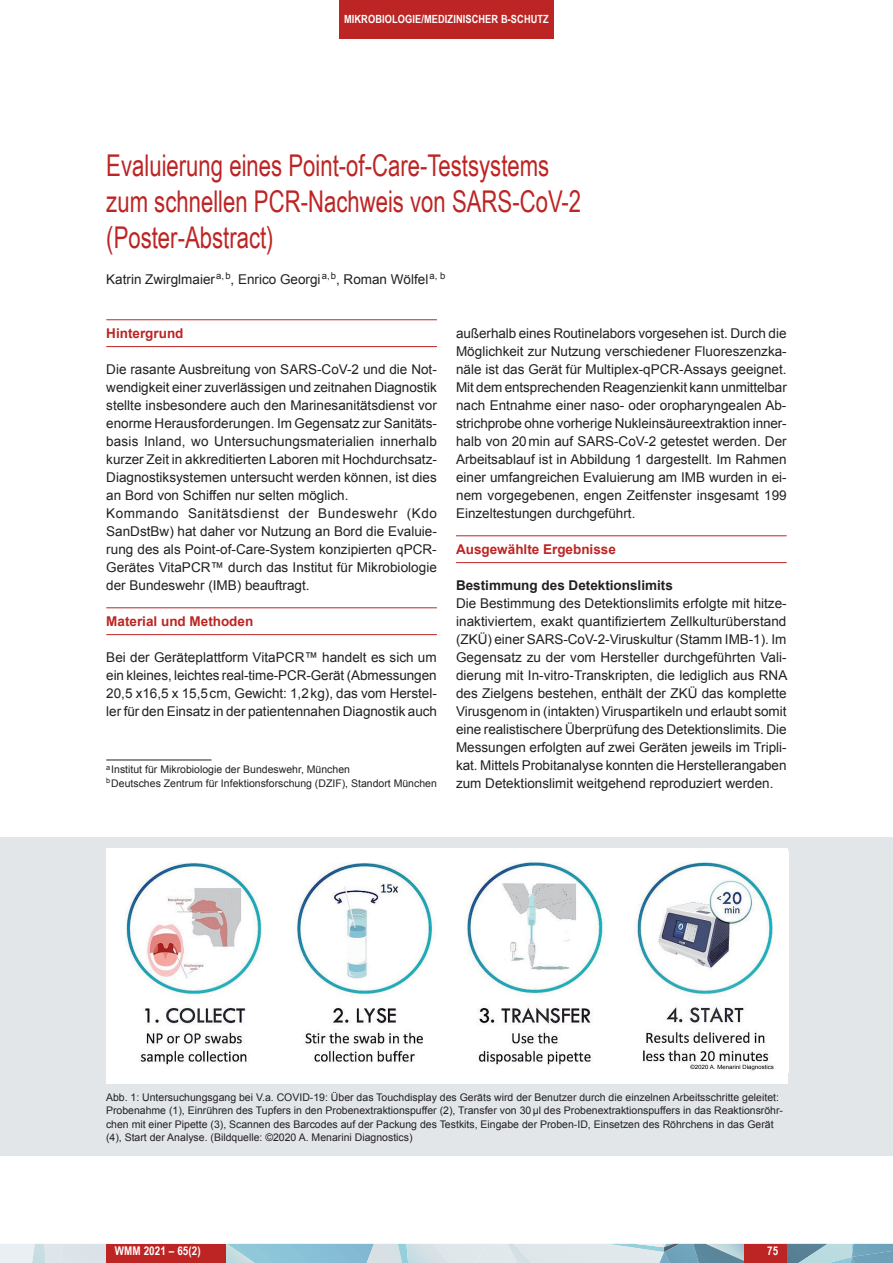
<style>
.page{position:relative;width:893px;height:1263px;background:#fff}
.page>*{position:absolute;margin:0;border:0;box-sizing:border-box;transform-origin:0 0}
.t1{font:30px/36px "Arial Narrow";color:#bc2524;scale:.9 1}
.t2{font:13.5px/18px "Arial";color:#231f20;text-align:justify}
.t3{font:700 13.5px "Arial";color:#bc2524}
.t4{font:700 13.5px "Arial";color:#231f20}
.t5{font:700 12px "Arial Narrow";letter-spacing:.01em;color:#fff}
.t6{font:700 11.25px "Arial Narrow";letter-spacing:.01em;color:#fff}
.t7{font:10.5px/13.5px "Arial";color:#231f20}
</style>
<div class="page">
<svg style="left:0;top:1244px;width:893px;height:19px;background:#b4cfd9"></svg>
<div style="left:106px;top:1244px;width:119px;height:19px;background:#bc2524"></div>
<div style="left:744px;top:1244px;width:43px;height:19px;background:#bc2524"></div>
<hr style="left:106px;top:319px;width:331px;height:1px;background:#bc2524">
<hr style="left:106px;top:346px;width:331px;height:1px;background:#bc2524">
<hr style="left:106px;top:607px;width:331px;height:1px;background:#bc2524">
<hr style="left:106px;top:634px;width:331px;height:1px;background:#bc2524">
<hr style="left:456px;top:535px;width:331px;height:1px;background:#bc2524">
<hr style="left:456px;top:562px;width:331px;height:1px;background:#bc2524">
<div style="left:339px;top:0;width:214px;height:38px;background:#bc2524"></div>
<hr style="left:106px;top:760px;width:106px;height:1px;background:#231f20">
<div style="left:0;top:837px;width:893px;height:318px;background:#e3e6e9"></div>
<div style="left:106px;top:848px;width:682px;height:236px;background:#fff"></div>
<img style="left:126px;top:862px;width:648px;height:209px">
<p class="t6" style="left:344px;top:10px;width:206px">MIKROBIOLOGIE/MEDIZINISCHER B-SCHUTZ</p>
<h1 class="t1" style="left:106px;top:146px;width:529px">Evaluierung eines Point-of-Care-Testsystems zum schnellen PCR-Nachweis von SARS-CoV-2 (Poster-Abstract)</h1>
<p class="t2" style="left:106px;top:270px;width:341px">Katrin Zwirglmaier<sup>a,b</sup>, Enrico Georgi<sup>a,b</sup>, Roman Wölfel<sup>a,</sup> <sup>b</sup></p>
<p class="t3" style="left:106px;top:324px;width:79px">Hintergrund</p>
<p class="t2" style="left:106px;top:360px;width:332px;text-align:left">Die rasante Ausbreitung von SARS-CoV-2 und die Not&shy;wendigkeit einer zuverlässigen und zeitnahen Diagnostik stellte insbesondere auch den Marinesanitätsdienst vor enorme Herausforderungen. Im Gegensatz zur Sanitäts&shy;basis Inland, wo Untersuchungsmaterialien innerhalb kurzer Zeit in akkreditierten Laboren mit Hochdurchsatz-Diagnostiksystemen untersucht werden können, ist dies an Bord von Schiffen nur selten möglich.<br>Kommando Sanitätsdienst der Bundeswehr (Kdo SanDstBw) hat daher vor Nutzung an Bord die Evaluie&shy;rung des als Point-of-Care-System konzipierten qPCR-Gerätes VitaPCR™ durch das Institut für Mikrobiologie der Bundeswehr (IMB) beauftragt.</p>
<p class="t3" style="left:106px;top:612px;width:149px">Material und Methoden</p>
<p class="t2" style="left:106px;top:648px;width:332px">Bei der Geräteplattform VitaPCR™ handelt es sich um ein kleines, leichtes real-time-PCR-Gerät (Abmessungen 20,5 x16,5 x 15,5cm, Gewicht: 1,2kg), das vom Herstel&shy;ler für den Einsatz in der patientennahen Diagnostik auch</p>
<p class="t7" style="left:106px;top:763px;width:332px"><sup>a</sup>Institut für Mikrobiologie der Bundeswehr, München<br><sup>b</sup>Deutsches Zentrum für Infektionsforschung (DZIF), Standort München</p>
<p class="t2" style="left:456px;top:324px;width:332px">außerhalb eines Routinelabors vorgesehen ist. Durch die Möglichkeit zur Nutzung verschiedener Fluoreszenzka&shy;näle ist das Gerät für Multiplex-qPCR-Assays geeignet.<br>Mit dem entsprechenden Reagenzienkit kann unmittelbar nach Entnahme einer naso- oder oropharyngealen Ab&shy;strichprobe ohne vorherige Nukleinsäureextraktion inner&shy;halb von 20min auf SARS-CoV-2 getestet werden. Der Arbeitsablauf ist in Abbildung 1 dargestellt. Im Rahmen einer umfangreichen Evaluierung am IMB wurden in ei&shy;nem vorgegebenen, engen Zeitfenster insgesamt 199<br>Einzeltestungen durchgeführt.</p>
<p class="t3" style="left:456px;top:540px;width:161px">Ausgewählte Ergebnisse</p>
<p class="t4" style="left:456px;top:576px;width:218px">Bestimmung des Detektionslimits</p>
<p class="t2" style="left:456px;top:594px;width:333px">Die Bestimmung des Detektionslimits erfolgte mit hitze&shy;inaktiviertem, exakt quantifiziertem Zellkulturüberstand (ZKÜ) einer SARS-CoV-2-Viruskultur (Stamm IMB-1). Im Gegensatz zu der vom Hersteller durchgeführten Vali&shy;dierung mit In-vitro-Transkripten, die lediglich aus RNA des Zielgens bestehen, enthält der ZKÜ das komplette Virusgenom in (intakten) Viruspartikeln und erlaubt somit eine realistischere Überprüfung des Detektionslimits. Die Messungen erfolgten auf zwei Geräten jeweils im Tripli&shy;kat. Mittels Probitanalyse konnten die Herstellerangaben zum Detektionslimit weitgehend reproduziert werden.</p>
<p class="t7" style="left:106px;top:1090px;width:679px">Abb. 1: Untersuchungsgang bei V.a. COVID-19: Über das Touchdisplay des Geräts wird der Benutzer durch die einzelnen Arbeitsschritte geleitet:<br>Probenahme (1), Einrühren des Tupfers in den Probenextraktionspuffer (2), Transfer von 30μl des Probenextraktionspuffers in das Reaktionsröhr&shy;chen mit einer Pipette (3), Scannen des Barcodes auf der Packung des Testkits, Eingabe der Proben-ID, Einsetzen des Röhrchens in das Gerät (4), Start der Analyse. (Bildquelle: ©2020 A. Menarini Diagnostics)</p>
<p class="t5" style="left:115px;top:1242px;width:88px">WMM 2021 – 65(2)</p>
<p class="t5" style="left:767px;top:1242px;width:13px">75</p>
</div>
